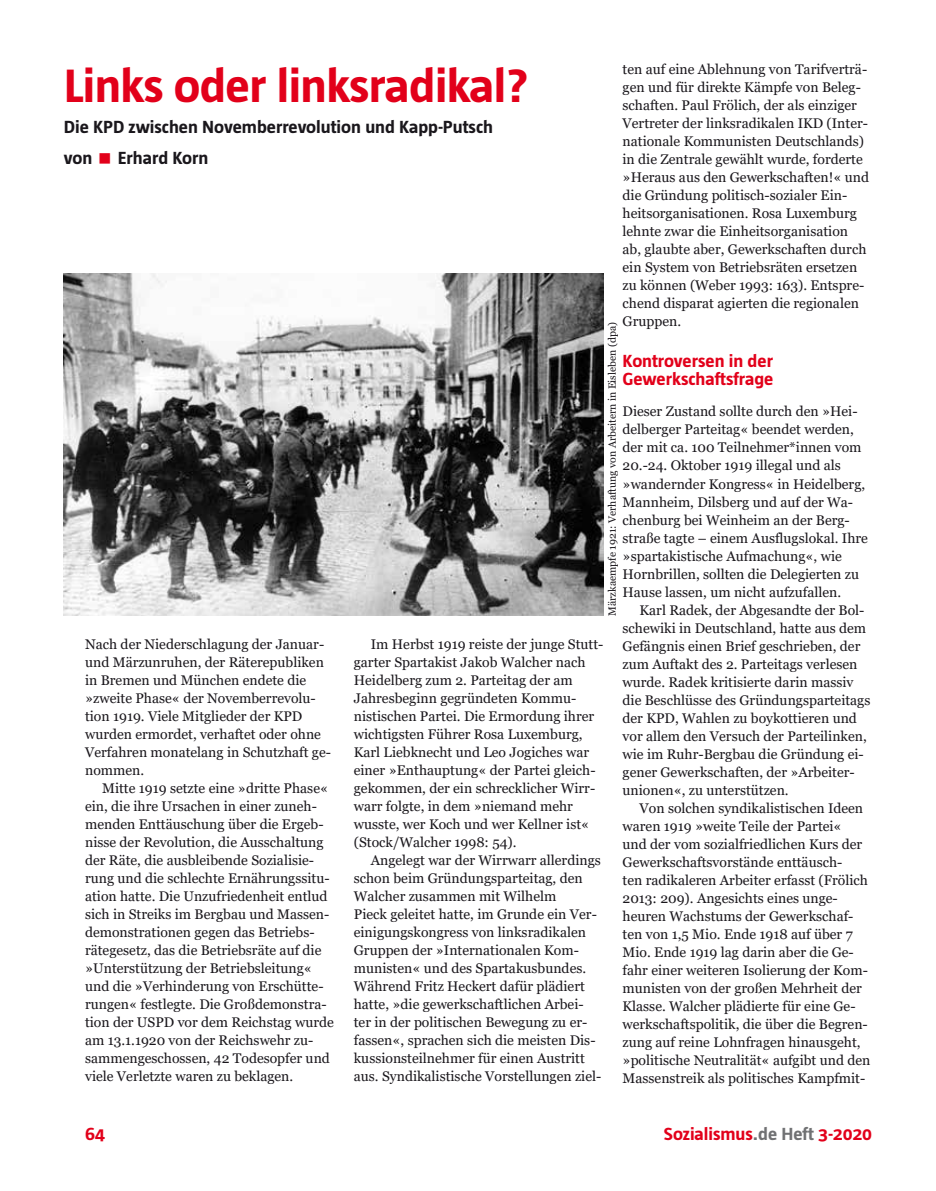
<style>
.page{position:relative;width:936px;height:1191px;background:#fff}
.page>*{position:absolute;margin:0;border:0;box-sizing:border-box;transform-origin:0 0}
.t1{font:700 48px "Tazzer Text";letter-spacing:-.01em;color:#e2001a}
.t2{font:700 18px/18px "Tazzer Text";color:#e2001a}
.t3{font:700 18px/30.8px "Tazzer Text";color:#1a171c}
.t4{font:13.95px/18px "Georgia";color:#1a171c}
.t5{font:10.5px "Georgia";color:#1a171c}
.s1{color:#e2001a}
.s2{color:#707173}
</style>
<div class="page">
<img style="left:64px;top:274px;width:539px;height:342px">
<p class="t4" style="left:622px;top:61px;width:248px">ten auf eine Ablehnung von Tarifverträ&shy;gen und für direkte Kämpfe von Beleg&shy;schaften. Paul Frölich, der als einziger Vertreter der linksradikalen IKD (Inter&shy;nationale Kommunisten Deutschlands) in die Zentrale gewählt wurde, forderte »Heraus aus den Gewerkschaften!« und die Gründung politisch-sozialer Ein&shy;heitsorganisationen. Rosa Luxemburg lehnte zwar die Einheitsorganisation ab, glaubte aber, Gewerkschaften durch ein System von Betriebsräten ersetzen zu können (Weber 1993: 163). Entspre&shy;chend disparat agierten die regionalen Gruppen.</p>
<p class="t2" style="left:622px;top:352px;width:152px">Kontroversen in der<br>Gewerkschaftsfrage</p>
<p class="t4" style="left:622px;top:403px;width:247px">Dieser Zustand sollte durch den »Hei&shy;delberger Parteitag« beendet werden, der mit ca. 100 Teilnehmer*innen vom 20.-24. Oktober 1919 illegal und als »wandernder Kongress« in Heidelberg, Mannheim, Dilsberg und auf der Wa&shy;chenburg bei Weinheim an der Berg&shy;straße tagte – einem Ausflugslokal. Ihre »spartakistische Aufmachung«, wie Hornbrillen, sollten die Delegierten zu Hause lassen, um nicht aufzufallen.</p>
<p class="t4" style="left:622px;top:601px;width:249px;text-indent:17px">Karl Radek, der Abgesandte der Bol&shy;schewiki in Deutschland, hatte aus dem Gefängnis einen Brief geschrieben, der zum Auftakt des 2. Parteitags verlesen wurde. Radek kritisierte darin massiv die Beschlüsse des Gründungsparteitags der KPD, Wahlen zu boykottieren und vor allem den Versuch der Parteilinken, wie im Ruhr-Bergbau die Gründung ei&shy;gener Gewerkschaften, der »Arbeiter&shy;unionen«, zu unterstützen.</p>
<p class="t4" style="left:622px;top:799px;width:249px;text-indent:17px">Von solchen syndikalistischen Ideen waren 1919 »weite Teile der Partei«<br>und der vom sozialfriedlichen Kurs der Gewerkschaftsvorstände enttäusch-<br>ten radikaleren Arbeiter erfasst (Frölich 2013: 209). Angesichts eines unge&shy;heuren Wachstums der Gewerkschaf&shy;ten von 1,5 Mio. Ende 1918 auf über 7<br>Mio. Ende 1919 lag darin aber die Ge&shy;fahr einer weiteren Isolierung der Kom&shy;munisten von der großen Mehrheit der Klasse. Walcher plädierte für eine Ge&shy;werkschaftspolitik, die über die Begren&shy;zung auf reine Lohnfragen hinausgeht, »politische Neutralität« aufgibt und den Massenstreik als politisches Kampfmit-</p>
<h1 class="t1" style="left:64px;top:61px;width:466px">Links oder linksradikal?</h1>
<p class="t3" style="left:64px;top:112px;width:430px">Die KPD zwischen Novemberrevolution und Kapp-Putsch von <span class="s1">■</span> Erhard Korn</p>
<p class="t5" style="left:606px;top:616px;width:295px;rotate:-90deg">Märzkaempfe 1921: Verhaftung von Arbeitern in Eisleben (dpa)</p>
<p class="t4" style="left:354px;top:635px;width:251px;text-indent:17px">Im Herbst 1919 reiste der junge Stutt&shy;garter Spartakist Jakob Walcher nach Heidelberg zum 2. Parteitag der am Jahresbeginn gegründeten Kommu&shy;nistischen Partei. Die Ermordung ihrer wichtigsten Führer Rosa Luxemburg, Karl Liebknecht und Leo Jogiches war einer »Enthauptung« der Partei gleich&shy;gekommen, der ein schrecklicher Wirr&shy;warr folgte, in dem »niemand mehr wusste, wer Koch und wer Kellner ist« (Stock/Walcher 1998: 54).</p>
<p class="t4" style="left:354px;top:851px;width:249px;text-indent:17px">Angelegt war der Wirrwarr allerdings schon beim Gründungsparteitag, den Walcher zusammen mit Wilhelm<br>Pieck geleitet hatte, im Grunde ein Ver&shy;einigungskongress von linksradikalen Gruppen der »Internationalen Kom&shy;munisten« und des Spartakusbundes.<br>Während Fritz Heckert dafür plädiert hatte, »die gewerkschaftlichen Arbei&shy;ter in der politischen Bewegung zu er&shy;fassen«, sprachen sich die meisten Dis&shy;kussionsteilnehmer für einen Austritt aus. Syndikalistische Vorstellungen ziel-</p>
<p class="t4" style="left:85px;top:635px;width:247px">Nach der Niederschlagung der Januar&shy;und Märzunruhen, der Räterepubliken in Bremen und München endete die »zweite Phase« der Novemberrevolu&shy;tion 1919. Viele Mitglieder der KPD wurden ermordet, verhaftet oder ohne Verfahren monatelang in Schutzhaft ge&shy;nommen.</p>
<p class="t4" style="left:85px;top:779px;width:250px;text-indent:17px">Mitte 1919 setzte eine »dritte Phase« ein, die ihre Ursachen in einer zuneh&shy;menden Enttäuschung über die Ergeb&shy;nisse der Revolution, die Ausschaltung der Räte, die ausbleibende Sozialisie&shy;rung und die schlechte Ernährungssitu&shy;ation hatte. Die Unzufriedenheit entlud sich in Streiks im Bergbau und Massen&shy;demonstrationen gegen das Betriebs&shy;rätegesetz, das die Betriebsräte auf die »Unterstützung der Betriebsleitung« und die »Verhinderung von Erschütte&shy;rungen« festlegte. Die Großdemonstra&shy;tion der USPD vor dem Reichstag wurde am 13.1.1920 von der Reichswehr zu&shy;sammengeschossen, 42 Todesopfer und viele Verletzte waren zu beklagen.</p>
<p class="t2" style="left:85px;top:1125px;width:21px">64</p>
<p class="t2" style="left:664px;top:1125px;width:210px">Sozialismus<span class="s2">.de Heft</span> 3-2020</p>
</div>
